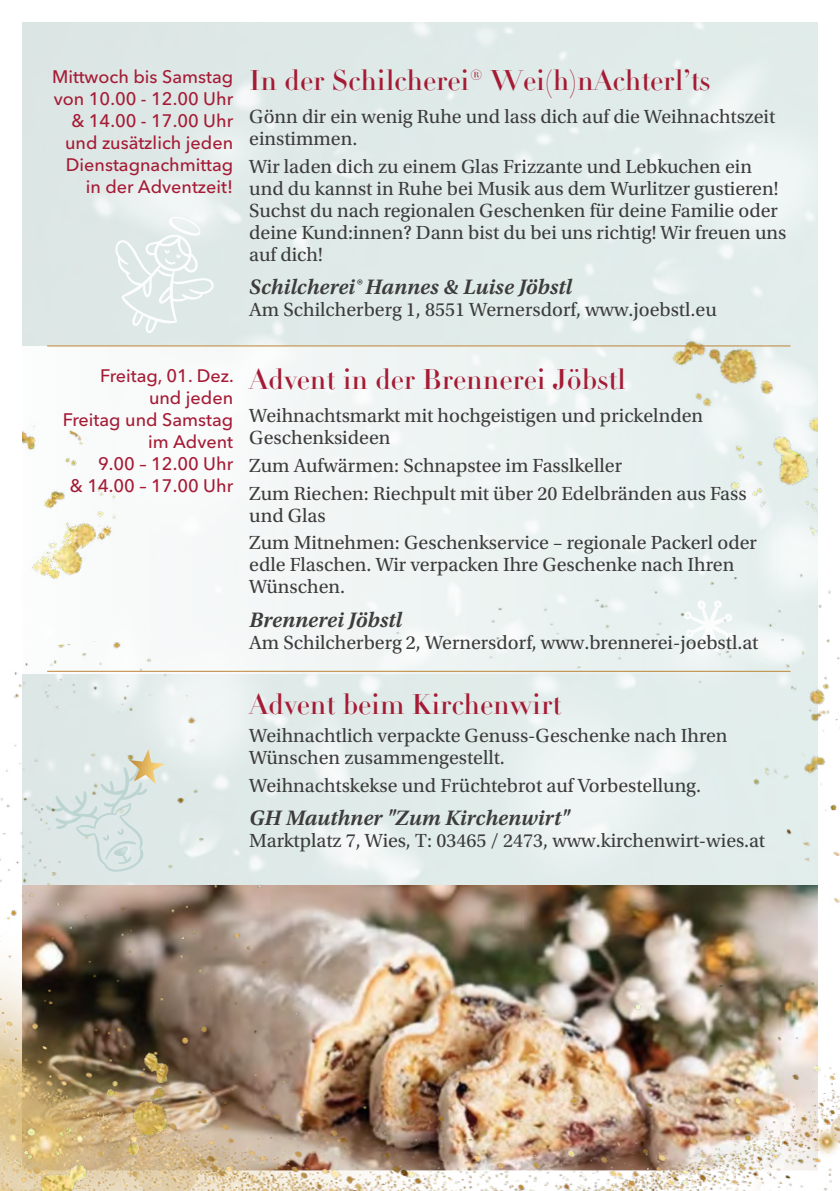
<style>
.page{position:relative;width:840px;height:1191px;background:#fff}
.page>*{position:absolute;margin:0;border:0;box-sizing:border-box;transform-origin:0 0}
.t1{font:28px "Didot LT Pro Headline";color:#a51b35}
.t2{font:italic 600 22px "Utopia Std";color:#3c3c3b}
.t3{font:20px/22px "Utopia Std";color:#3c3c3b}
.t4{font:500 18px/22px "Avenir Next LT Pro";color:#a51b35;text-align:right}
</style>
<div class="page">
<svg style="left:22px;top:22px;width:796px;height:544px"></svg>
<svg style="left:839px;top:657px;width:1px;height:487px"></svg>
<img style="left:0;top:566px;width:839px;height:625px">
<img style="left:0;top:990px;width:229px;height:201px">
<hr style="left:47px;top:345px;width:194px;height:1px;background:#bc8535">
<hr style="left:241px;top:345px;width:549px;height:1px;background:#bc8535">
<hr style="left:47px;top:671px;width:194px;height:1px;background:#bc8535">
<hr style="left:241px;top:671px;width:549px;height:1px;background:#bc8535">
<img style="left:726px;top:639px;width:113px;height:236px">
<p class="t4" style="left:52px;top:66px;width:182px">Mittwoch bis Samstag von 10.00 - 12.00 Uhr &amp; 14.00 - 17.00 Uhr und zusätzlich jeden<br>Dienstagnachmittag in der Adventzeit!</p>
<h1 class="t1" style="left:249px;top:63px;width:462px">In der Schilcherei® Wei(h)nAchterl’ts</h1>
<p class="t3" style="left:249px;top:106px;width:527px">Gönn dir ein wenig Ruhe und lass dich auf die Weihnachtszeit einstimmen.</p>
<p class="t3" style="left:249px;top:155px;width:538px">Wir laden dich zu einem Glas Frizzante und Lebkuchen ein und du kannst in Ruhe bei Musik aus dem Wurlitzer gustieren!<br>Suchst du nach regionalen Geschenken für deine Familie oder deine Kund:innen? Dann bist du bei uns richtig! Wir freuen uns auf dich!</p>
<p class="t2" style="left:249px;top:274px;width:324px">Schilcherei® Hannes &amp; Luise Jöbstl</p>
<p class="t3" style="left:249px;top:299px;width:469px">Am Schilcherberg 1, 8551 Wernersdorf, www.joebstl.eu</p>
<p class="t4" style="left:63px;top:365px;width:172px">Freitag, 01. Dez.<br>und jeden<br>Freitag und Samstag im Advent<br>9.00 – 12.00 Uhr<br>&amp; 14.00 – 17.00 Uhr</p>
<h1 class="t1" style="left:249px;top:362px;width:378px">Advent in der Brennerei Jöbstl</h1>
<p class="t3" style="left:249px;top:405px;width:455px">Weihnachtsmarkt mit hochgeistigen und prickelnden<br>Geschenksideen</p>
<p class="t3" style="left:249px;top:452px;width:498px;line-height:27.6px">Zum Aufwärmen: Schnapstee im Fasslkeller<br>Zum Riechen: Riechpult mit über 20 Edelbränden aus Fass</p>
<p class="t3" style="left:249px;top:501px;width:509px;line-height:27.6px">und Glas<br>Zum Mitnehmen: Geschenkservice – regionale Packerl oder</p>
<p class="t3" style="left:249px;top:554px;width:486px">edle Flaschen. Wir verpacken Ihre Geschenke nach Ihren<br>Wünschen.</p>
<p class="t2" style="left:249px;top:607px;width:154px">Brennerei Jöbstl</p>
<p class="t3" style="left:249px;top:631px;width:510px">Am Schilcherberg 2, Wernersdorf, www.brennerei-joebstl.at</p>
<h1 class="t1" style="left:249px;top:687px;width:313px">Advent beim Kirchenwirt</h1>
<p class="t3" style="left:249px;top:724px;width:479px">Weihnachtlich verpackte Genuss-Geschenke nach Ihren<br>Wünschen zusammengestellt.</p>
<p class="t3" style="left:249px;top:774px;width:453px">Weihnachtskekse und Früchtebrot auf Vorbestellung.</p>
<p class="t2" style="left:249px;top:805px;width:322px">GH Mauthner "Zum Kirchenwirt"</p>
<p class="t3" style="left:249px;top:829px;width:517px">Marktplatz 7, Wies, T: 03465 / 2473, www.kirchenwirt-wies.at</p>
</div>
